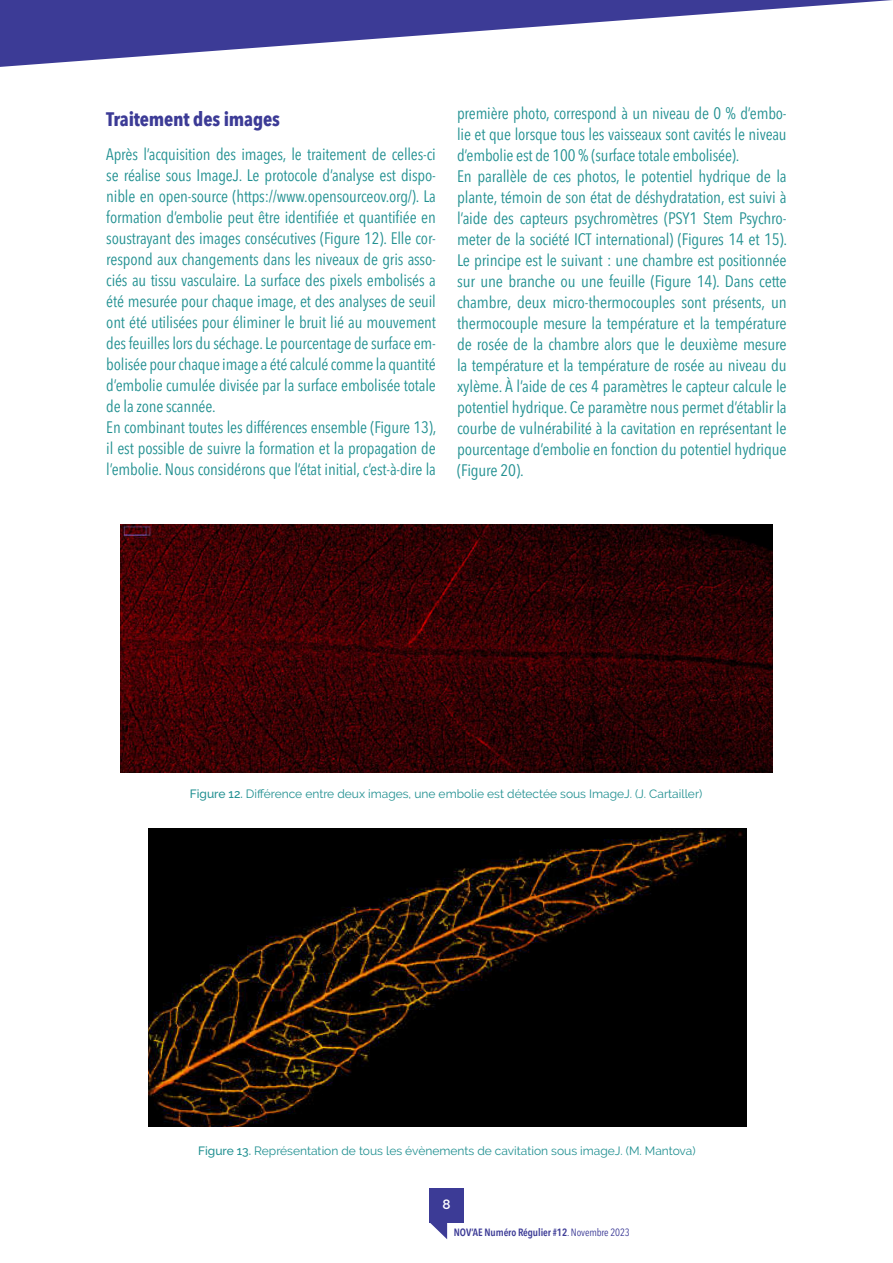
<style>
.page{position:relative;width:893px;height:1263px;background:#fff}
.page>*{position:absolute;margin:0;border:0;box-sizing:border-box;transform-origin:0 0}
.Titre_1{font:700 19.5px "Avenir Next Condensed";letter-spacing:-.01em;color:#3c3b96}
.Texte_courant{font:condensed 16.5px/21px "Avenir Next LT Pro";letter-spacing:-.01em;color:#219091;text-align:justify}
.t1{font:600 13.5px "Raleway";color:#fff}
.Legende_sarcelle{font:12px "Raleway";color:#219091}
.t2{font:600 condensed 10.5px "Avenir Next LT Pro";letter-spacing:-.01em;color:#3c3b96}
.s1{font-weight:500}
.s2{font-weight:400}
</style>
<div class="page">
<svg style="left:429px;top:1222px;width:18px;height:17px"></svg>
<div style="left:429px;top:1188px;width:34px;height:34px;background:#3c3b96"></div>
<svg style="left:0;top:0;width:892px;height:67px"></svg>
<img style="left:120px;top:524px;width:653px;height:248px">
<img style="left:149px;top:829px;width:598px;height:298px">
<p class="Titre_1" style="left:106px;top:107px;width:175px">Traitement des images</p>
<p class="Texte_courant" style="left:106px;top:143px;width:331px">Après l’acquisition des images, le traitement de celles-ci se réalise sous ImageJ. Le protocole d’analyse est dispo&shy;nible en open-source (https://www.opensourceov.org/). La formation d’embolie peut être identifiée et quantifiée en soustrayant des images consécutives (Figure 12). Elle cor&shy;respond aux changements dans les niveaux de gris asso&shy;ciés au tissu vasculaire. La surface des pixels embolisés a été mesurée pour chaque image, et des analyses de seuil ont été utilisées pour éliminer le bruit lié au mouvement des feuilles lors du séchage. Le pourcentage de surface em&shy;bolisée pour chaque image a été calculé comme la quantité d’embolie cumulée divisée par la surface embolisée totale de la zone scannée.</p>
<p class="Texte_courant" style="left:106px;top:416px;width:332px">En combinant toutes les différences ensemble (Figure 13), il est possible de suivre la formation et la propagation de l’embolie. Nous considérons que l’état initial, c’est-à-dire la</p>
<p class="Texte_courant" style="left:457px;top:103px;width:331px">première photo, correspond à un niveau de 0 % d’embo&shy;lie et que lorsque tous les vaisseaux sont cavités le niveau d’embolie est de 100 % (surface totale embolisée).</p>
<p class="Texte_courant" style="left:457px;top:166px;width:332px">En parallèle de ces photos, le potentiel hydrique de la plante, témoin de son état de déshydratation, est suivi à l’aide des capteurs psychromètres (PSY1 Stem Psychro&shy;meter de la société ICT international) (Figures 14 et 15).<br>Le principe est le suivant : une chambre est positionnée sur une branche ou une feuille (Figure 14). Dans cette chambre, deux micro-thermocouples sont présents, un thermocouple mesure la température et la température de rosée de la chambre alors que le deuxième mesure la température et la température de rosée au niveau du xylème. À l’aide de ces 4 paramètres le capteur calcule le potentiel hydrique. Ce paramètre nous permet d’établir la courbe de vulnérabilité à la cavitation en représentant le pourcentage d’embolie en fonction du potentiel hydrique (Figure 20).</p>
<p class="Legende_sarcelle" style="left:190px;top:787px;width:514px"><span class="s1">Figure 12.</span> Différence entre deux images, une embolie est détectée sous ImageJ. (J. Cartailler)</p>
<p class="Legende_sarcelle" style="left:198px;top:1144px;width:499px"><span class="s1">Figure 13.</span> Représentation de tous les évènements de cavitation sous imageJ. (M. Mantova)</p>
<p class="t1" style="left:442px;top:1197px;width:10px">8</p>
<p class="t2" style="left:454px;top:1226px;width:177px">NOV’AE Numéro Régulier #12<span class="s2">. Novembre 2023</span></p>
</div>
